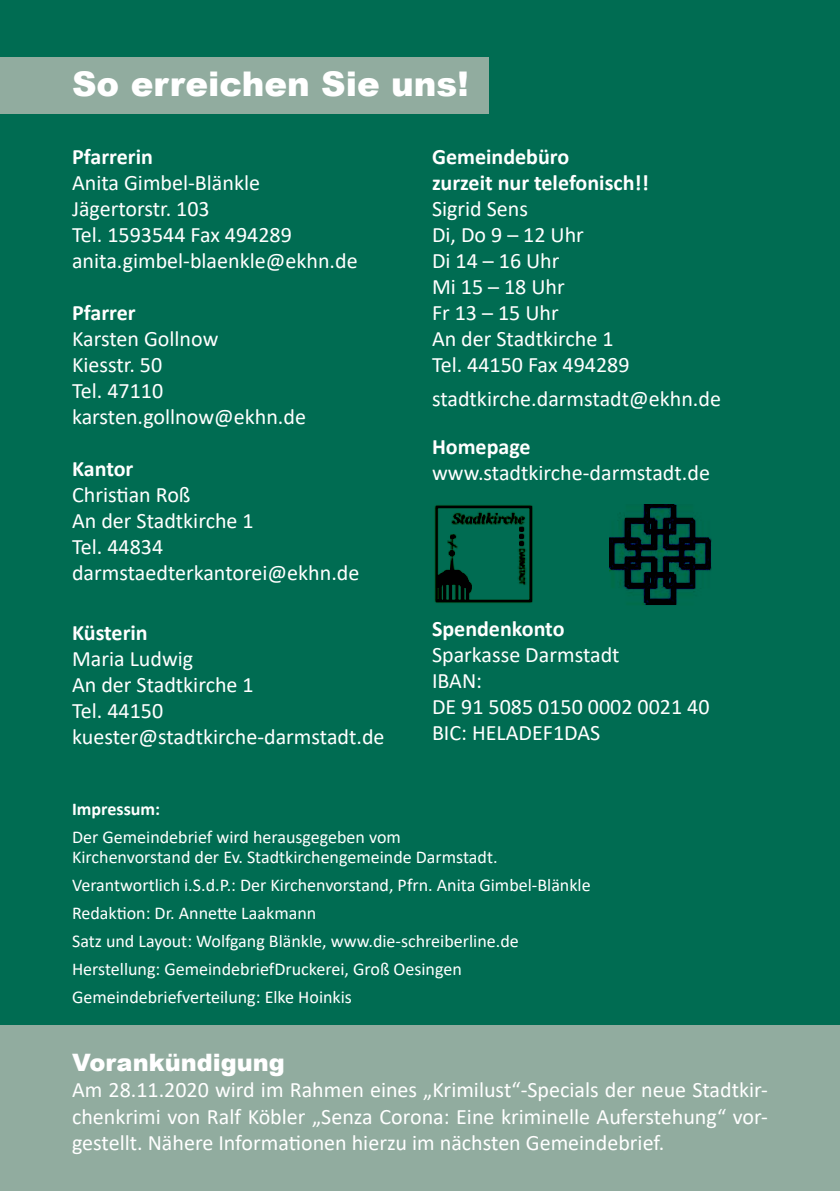
<style>
.page{position:relative;width:840px;height:1191px;background:#fff}
.page>*{position:absolute;margin:0;border:0;box-sizing:border-box;transform-origin:0 0}
.t1{font:900 34px "Arial";color:#fff}
.t2{font:900 24px "Arial";color:#fff}
.t3{font:22px/26px "Calibri";color:#fff}
.t4{font:700 22px/26px "Calibri";color:#fff}
.t5{font:18px/28px "Calibri";color:#fff}
.t6{font:700 18px "Calibri";color:#fff}
</style>
<div class="page">
<div style="left:0;top:0;width:839px;height:1191px;background:#006c52"></div>
<div style="left:0;top:57px;width:488px;height:57px;background:#91ac9f"></div>
<img style="left:434px;top:505px;width:99px;height:98px">
<div style="left:0;top:1025px;width:839px;height:166px;background:#91ac9f"></div>
<img style="left:609px;top:505px;width:102px;height:100px">
<h1 class="t1" style="left:72px;top:60px;width:398px">So erreichen Sie uns!</h1>
<p class="t4" style="left:72px;top:143px;width:82px">Pfarrerin</p>
<p class="t3" style="left:72px;top:169px;width:287px">Anita Gimbel-Blänkle<br>Jägertorstr. 103<br>Tel. 1593544 Fax 494289 anita.gimbel-blaenkle@ekhn.de</p>
<p class="t4" style="left:72px;top:299px;width:65px">Pfarrer</p>
<p class="t3" style="left:72px;top:325px;width:235px">Karsten Gollnow<br>Kiesstr. 50<br>Tel. 47110 karsten.gollnow@ekhn.de</p>
<p class="t4" style="left:72px;top:455px;width:63px">Kantor</p>
<p class="t3" style="left:72px;top:481px;width:289px">Christian Roß<br>An der Stadtkirche 1<br>Tel. 44834 darmstaedterkantorei@ekhn.de</p>
<p class="t4" style="left:72px;top:620px;width:77px">Küsterin</p>
<p class="t3" style="left:72px;top:645px;width:314px">Maria Ludwig<br>An der Stadtkirche 1<br>Tel. 44150 kuester@stadtkirche-darmstadt.de</p>
<p class="t4" style="left:432px;top:143px;width:218px">Gemeindebüro<br>zurzeit nur telefonisch!!</p>
<p class="t3" style="left:432px;top:195px;width:199px">Sigrid Sens<br>Di, Do 9 – 12 Uhr<br>Di 14 – 16 Uhr<br>Mi 15 – 18 Uhr<br>Fr 13 – 15 Uhr<br>An der Stadtkirche 1<br>Tel. 44150 Fax 494289</p>
<p class="t3" style="left:432px;top:385px;width:290px">stadtkirche.darmstadt@ekhn.de</p>
<p class="t4" style="left:432px;top:433px;width:100px">Homepage</p>
<p class="t3" style="left:432px;top:459px;width:279px">www.stadtkirche-darmstadt.de</p>
<p class="t4" style="left:432px;top:615px;width:134px">Spendenkonto</p>
<p class="t3" style="left:432px;top:641px;width:279px">Sparkasse Darmstadt<br>IBAN:<br>DE 91 5085 0150 0002 0021 40<br>BIC: HELADEF1DAS</p>
<p class="t6" style="left:72px;top:796px;width:89px">Impressum:</p>
<p class="t5" style="left:72px;top:826px;width:427px;line-height:20px">Der Gemeindebrief wird herausgegeben vom<br>Kirchenvorstand der Ev. Stadtkirchengemeinde Darmstadt.</p>
<p class="t5" style="left:72px;top:870px;width:520px">Verantwortlich i.S.d.P.: Der Kirchenvorstand, Pfrn. Anita Gimbel-Blänkle Redaktion: Dr. Annette Laakmann<br>Satz und Layout: Wolfgang Blänkle, www.die-schreiberline.de Herstellung: GemeindebriefDruckerei, Groß Oesingen Gemeindebriefverteilung: Elke Hoinkis</p>
<p class="t2" style="left:72px;top:1044px;width:214px">Vorankündigung</p>
<p class="t3" style="left:72px;top:1076px;width:697px;text-align:justify">Am 28.11.2020 wird im Rahmen eines „Krimilust“-Specials der neue Stadtkir&shy;chenkrimi von Ralf Köbler „Senza Corona: Eine kriminelle Auferstehung“ vor&shy;gestellt. Nähere Informationen hierzu im nächsten Gemeindebrief.</p>
</div>
